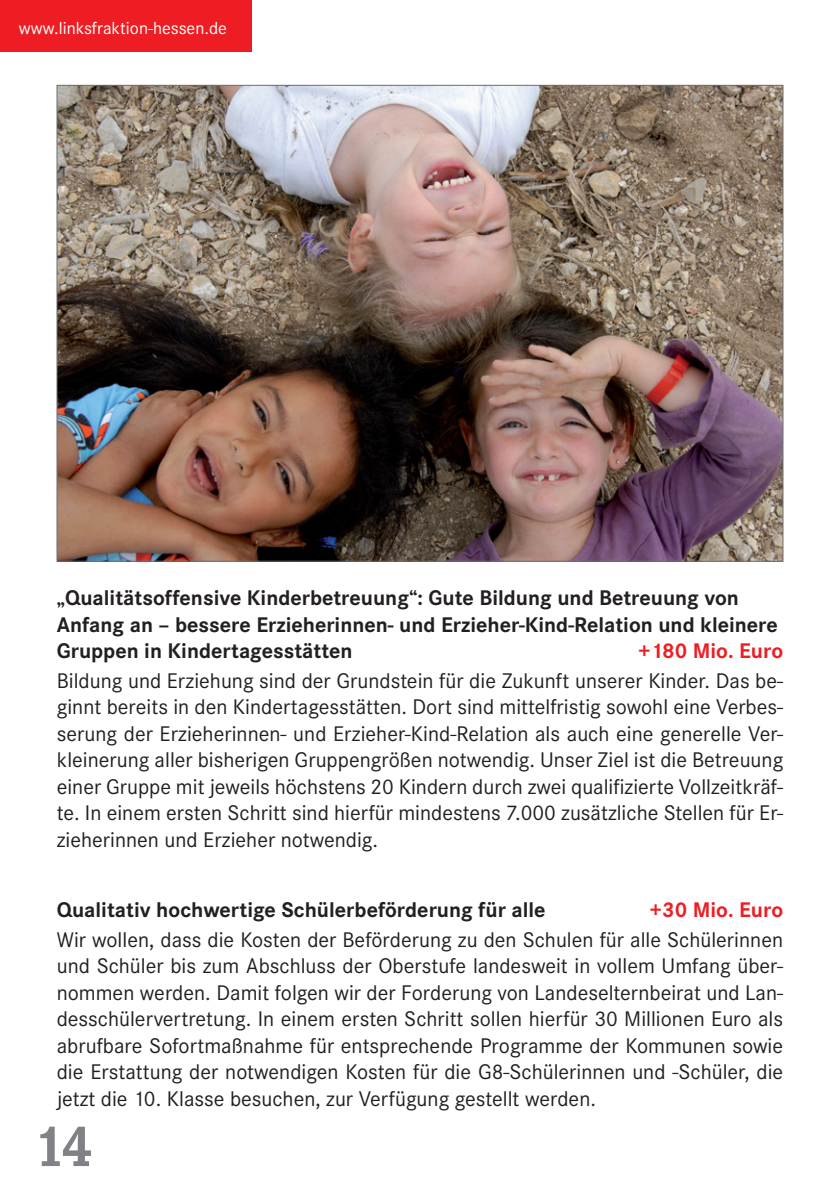
<style>
.page{position:relative;width:840px;height:1191px;background:#fff}
.page>*{position:absolute;margin:0;border:0;box-sizing:border-box;transform-origin:0 0}
.t1{font:700 60px "Corporate E";color:#808285}
.t2{font:22px/26.6px "Corporate S";color:#231f20;text-align:justify}
.t3{font:700 22px/26.6px "Corporate S";color:#231f20}
.t4{font:700 22px "Corporate S";color:#ee1d23}
.t5{font:18px "Corporate S";color:#fff}
</style>
<div class="page">
<div style="left:0;top:0;width:251px;height:51px;background:#ee1d23"></div>
<img style="left:59px;top:87px;width:721px;height:472px">
<p class="t5" style="left:19px;top:18px;width:209px">www.linksfraktion-hessen.de</p>
<p class="t3" style="left:57px;top:585px;width:722px">„Qualitätsoffensive Kinderbetreuung“: Gute Bildung und Betreuung von<br>Anfang an – bessere Erzieherinnen- und Erzieher-Kind-Relation und kleinere<br>Gruppen in Kindertagesstätten</p>
<p class="t4" style="left:638px;top:638px;width:146px">+180 Mio. Euro</p>
<p class="t2" style="left:57px;top:667px;width:727px">Bildung und Erziehung sind der Grundstein für die Zukunft unserer Kinder. Das be&shy;ginnt bereits in den Kindertagesstätten. Dort sind mittelfristig sowohl eine Verbes&shy;serung der Erzieherinnen- und Erzieher-Kind-Relation als auch eine generelle Ver&shy;kleinerung aller bisherigen Gruppengrößen notwendig. Unser Ziel ist die Betreuung einer Gruppe mit jeweils höchstens 20 Kindern durch zwei qualifizierte Vollzeitkräf&shy;te. In einem ersten Schritt sind hierfür mindestens 7.000 zusätzliche Stellen für Er&shy;zieherinnen und Erzieher notwendig.</p>
<p class="t3" style="left:57px;top:897px;width:490px">Qualitativ hochwertige Schülerbeförderung für alle</p>
<p class="t4" style="left:649px;top:897px;width:135px">+30 Mio. Euro</p>
<p class="t2" style="left:57px;top:926px;width:727px">Wir wollen, dass die Kosten der Beförderung zu den Schulen für alle Schülerinnen und Schüler bis zum Abschluss der Oberstufe landesweit in vollem Umfang über&shy;nommen werden. Damit folgen wir der Forderung von Landeselternbeirat und Lan&shy;desschülervertretung. In einem ersten Schritt sollen hierfür 30 Millionen Euro als abrufbare Sofortmaßnahme für entsprechende Programme der Kommunen sowie die Erstattung der notwendigen Kosten für die G8-Schülerinnen und -Schüler, die jetzt die 10. Klasse besuchen, zur Verfügung gestellt werden.</p>
<h1 class="t1" style="left:34px;top:1112px;width:60px">14</h1>
</div>
